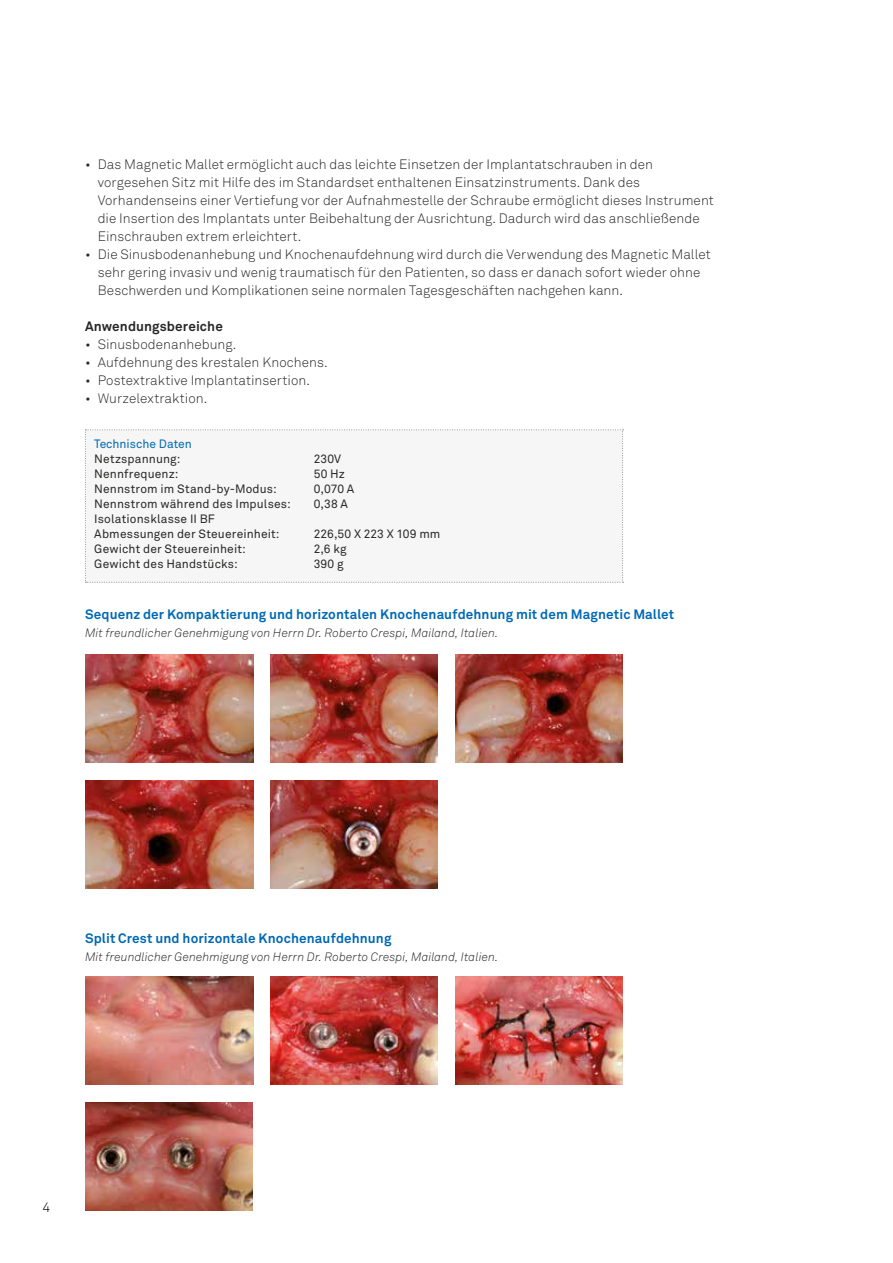
<style>
.page{position:relative;width:893px;height:1263px;background:#fff}
.page>*{position:absolute;margin:0;border:0;box-sizing:border-box;transform-origin:0 0}
.t1{font:13.5px/18px "Akkurat Light Pro";letter-spacing:.005em;color:#282727}
.t2{font:700 13.5px "Akkurat Pro";letter-spacing:.01em;color:#0069b4}
.t3{font:700 13.5px "Akkurat Pro";letter-spacing:.01em;color:#282727}
.t4{font:13.5px "Akkurat Light Pro";color:#000}
.t5{font:12px/15px "Akkurat Pro";letter-spacing:.01em;color:#282827}
.t6{font:italic 12px "Akkurat Light Pro";letter-spacing:.005em;color:#282727}
.t7{font:12px "Akkurat Pro";color:#0069b4}
</style>
<div class="page">
<img style="left:85px;top:977px;width:168px;height:108px">
<img style="left:270px;top:977px;width:168px;height:108px">
<img style="left:455px;top:977px;width:168px;height:108px">
<img style="left:85px;top:1103px;width:168px;height:108px">
<div style="left:85px;top:429px;width:539px;height:154px;background:#f6f6f6"></div>
<img style="left:85px;top:655px;width:168px;height:108px">
<img style="left:270px;top:655px;width:168px;height:108px">
<img style="left:455px;top:655px;width:168px;height:108px">
<img style="left:85px;top:781px;width:168px;height:108px">
<img style="left:270px;top:781px;width:168px;height:108px">
<p class="t1" style="left:98px;top:155px;width:618px;text-indent:-13px">• Das Magnetic Mallet ermöglicht auch das leichte Einsetzen der Implantatschrauben in den vorgesehen Sitz mit Hilfe des im Standardset enthaltenen Einsatzinstruments. Dank des Vorhandenseins einer Vertiefung vor der Aufnahmestelle der Schraube ermöglicht dieses Instrument die Insertion des Implantats unter Beibehaltung der Ausrichtung. Dadurch wird das anschließende Einschrauben extrem erleichtert.</p>
<p class="t1" style="left:98px;top:245px;width:614px;text-indent:-13px">• Die Sinusbodenanhebung und Knochenaufdehnung wird durch die Verwendung des Magnetic Mallet sehr gering invasiv und wenig traumatisch für den Patienten, so dass er danach sofort wieder ohne<br>Beschwerden und Komplikationen seine normalen Tagesgeschäften nachgehen kann.</p>
<p class="t3" style="left:85px;top:317px;width:139px">Anwendungsbereiche</p>
<p class="t1" style="left:85px;top:335px;width:153px">• Sinusbodenanhebung.</p>
<p class="t1" style="left:85px;top:353px;width:244px">• Aufdehnung des krestalen Knochens.</p>
<p class="t1" style="left:85px;top:371px;width:226px">• Postextraktive Implantatinsertion.</p>
<p class="t1" style="left:85px;top:389px;width:124px">• Wurzelextraktion.</p>
<p class="t7" style="left:94px;top:437px;width:99px">Technische Daten</p>
<p class="t5" style="left:94px;top:451px;width:88px">Netzspannung:</p>
<p class="t5" style="left:314px;top:451px;width:29px">230V</p>
<p class="t5" style="left:94px;top:466px;width:86px">Nennfrequenz:</p>
<p class="t5" style="left:314px;top:466px;width:33px">50 Hz</p>
<p class="t5" style="left:94px;top:481px;width:184px">Nennstrom im Stand-by-Modus:</p>
<p class="t5" style="left:314px;top:481px;width:42px">0,070 A</p>
<p class="t5" style="left:94px;top:496px;width:198px">Nennstrom während des Impulses:</p>
<p class="t5" style="left:314px;top:496px;width:36px">0,38 A</p>
<p class="t5" style="left:94px;top:511px;width:187px">Isolationsklasse II BF<br>Abmessungen der Steuereinheit:</p>
<p class="t5" style="left:314px;top:526px;width:128px">226,50 X 223 X 109 mm</p>
<p class="t5" style="left:94px;top:541px;width:153px">Gewicht der Steuereinheit:</p>
<p class="t5" style="left:314px;top:541px;width:34px">2,6 kg</p>
<p class="t5" style="left:94px;top:556px;width:145px">Gewicht des Handstücks:</p>
<p class="t5" style="left:314px;top:556px;width:31px">390 g</p>
<p class="t2" style="left:85px;top:605px;width:591px">Sequenz der Kompaktierung und horizontalen Knochenaufdehnung mit dem Magnetic Mallet</p>
<p class="t6" style="left:85px;top:625px;width:415px">Mit freundlicher Genehmigung von Herrn Dr. Roberto Crespi, Mailand, Italien.</p>
<p class="t2" style="left:85px;top:929px;width:308px">Split Crest und horizontale Knochenaufdehnung</p>
<p class="t6" style="left:85px;top:949px;width:415px">Mit freundlicher Genehmigung von Herrn Dr. Roberto Crespi, Mailand, Italien.</p>
<p class="t4" style="left:43px;top:1199px;width:9px">4</p>
</div>
